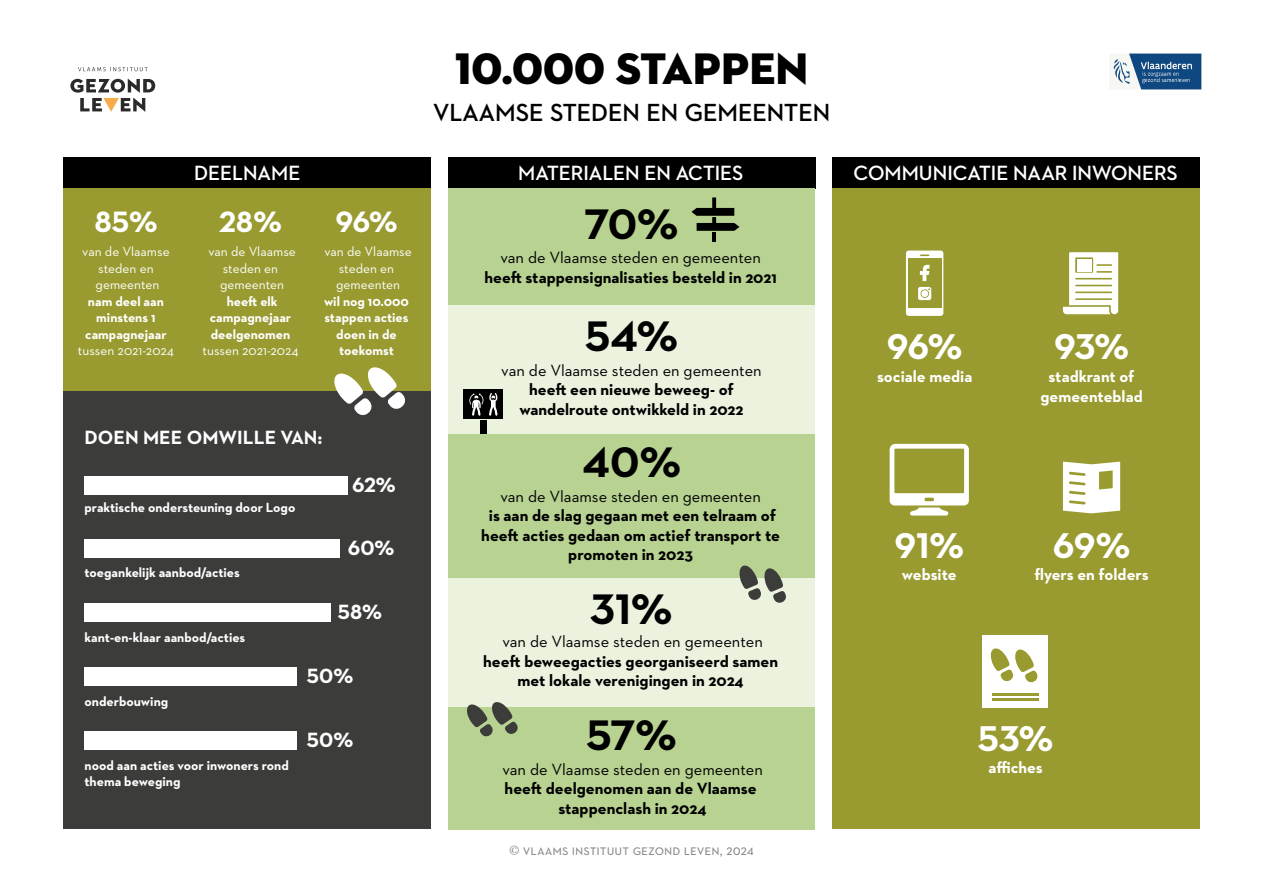
<style>
.page{position:relative;width:1263px;height:893px;background:#fff}
.page>*{position:absolute;margin:0;border:0;box-sizing:border-box;transform-origin:0 0}
.t1{font:45px "Neutraface 2 Display Titling";color:#000}
.t2{font:700 43.5px "Neutraface 2 Text";color:#000}
.t3{font:700 36.45px "Neutraface 2 Text";letter-spacing:-.025em;color:#fff}
.t4{font:700 30px "Neutraface 2 Text";color:#fff}
.t5{font:700 25.2px "Neutraface 2 Display";color:#000}
.t6{font:700 21px "Neutraface 2 Display";color:#fff}
.t7{font:700 21px "Neutraface 2 Text";color:#fff}
.t8{font:700 19.5px "Neutraface 2 Text";color:#fff}
.t9{font:700 16.5px/19.5px "Neutraface 2 Text";color:#000;text-align:center}
.t10{font:16.5px "Neutraface 2 Text";letter-spacing:-.015em;color:#000}
.t11{font:700 16.35px/20.1px "Neutraface 2 Text";color:#fff;text-align:center}
.t12{font:15px "Neutraface 2 Text";color:#878787}
.t13{font:700 13.5px/16.5px "Neutraface 2 Text";color:#fff;text-align:center}
.t14{font:13.5px/16.5px "Neutraface 2 Text";letter-spacing:-.015em;color:#fff;text-align:center}
.s1{font-family:"Minion Pro"}
</style>
<div class="page">
<svg style="left:70px;top:79px;width:85px;height:33px"></svg>
<svg style="left:78px;top:67px;width:70px;height:4px"></svg>
<div style="left:64px;top:157px;width:367px;height:32px;background:#000"></div>
<div style="left:832px;top:157px;width:367px;height:32px;background:#000"></div>
<div style="left:64px;top:189px;width:367px;height:202px;background:#999b30"></div>
<div style="left:832px;top:189px;width:367px;height:640px;background:#999b30"></div>
<div style="left:64px;top:391px;width:367px;height:438px;background:#3c3c3b"></div>
<div style="left:448px;top:157px;width:367px;height:32px;background:#000"></div>
<div style="left:448px;top:189px;width:367px;height:117px;background:#b8d291"></div>
<div style="left:448px;top:434px;width:367px;height:152px;background:#b8d291"></div>
<div style="left:448px;top:578px;width:367px;height:129px;background:#ebf2de"></div>
<div style="left:448px;top:707px;width:367px;height:122px;background:#b8d291"></div>
<div style="left:85px;top:476px;width:263px;height:19px;background:#fff"></div>
<div style="left:85px;top:539px;width:255px;height:19px;background:#fff"></div>
<div style="left:85px;top:603px;width:246px;height:19px;background:#fff"></div>
<div style="left:85px;top:667px;width:212px;height:19px;background:#fff"></div>
<div style="left:85px;top:731px;width:212px;height:19px;background:#fff"></div>
<svg style="left:334px;top:367px;width:71px;height:48px"></svg>
<svg style="left:467px;top:702px;width:51px;height:35px"></svg>
<svg style="left:739px;top:565px;width:47px;height:38px"></svg>
<div style="left:449px;top:305px;width:366px;height:129px;background:#ebf2de"></div>
<svg style="left:691px;top:197px;width:48px;height:44px"></svg>
<div style="left:463px;top:389px;width:40px;height:30px;background:#000"></div>
<svg style="left:469px;top:393px;width:14px;height:23px"></svg>
<svg style="left:489px;top:393px;width:8px;height:23px"></svg>
<div style="left:480px;top:420px;width:6px;height:14px;background:#000"></div>
<svg style="left:906px;top:251px;width:37px;height:65px"></svg>
<div style="left:908px;top:258px;width:33px;height:49px;background:#999b30"></div>
<svg style="left:922px;top:309px;width:5px;height:5px"></svg>
<svg style="left:920px;top:265px;width:9px;height:16px"></svg>
<svg style="left:918px;top:287px;width:13px;height:13px"></svg>
<svg style="left:1063px;top:462px;width:57px;height:51px"></svg>
<svg style="left:890px;top:444px;width:79px;height:72px"></svg>
<svg style="left:1063px;top:252px;width:55px;height:62px"></svg>
<div style="left:1077px;top:259px;width:14px;height:12px;background:#fff"></div>
<div style="left:982px;top:635px;width:66px;height:72px;background:#fff"></div>
<svg style="left:990px;top:648px;width:48px;height:35px"></svg>
<hr style="left:992px;top:698px;width:47px;height:3px;background:#999b30">
<hr style="left:992px;top:693px;width:47px;height:3px;background:#999b30">
<svg style="left:1109px;top:54px;width:92px;height:35px"></svg>
<h1 class="t1" style="left:455px;top:41px;width:355px">10.000 STAPPEN</h1>
<h3 class="t5" style="left:433px;top:98px;width:398px">VLAAMSE STEDEN EN GEMEENTEN</h3>
<p class="t6" style="left:194px;top:161px;width:108px">DEELNAME</p>
<p class="t6" style="left:518px;top:161px;width:227px">MATERIALEN EN ACTIES</p>
<p class="t6" style="left:854px;top:161px;width:325px">COMMUNICATIE NAAR INWONERS</p>
<h3 class="t4" style="left:94px;top:202px;width:65px">85%</h3>
<h3 class="t4" style="left:219px;top:202px;width:64px">28%</h3>
<p class="t14" style="left:82px;top:243px;width:89px">van de Vlaamse steden en gemeenten</p>
<p class="t13" style="left:85px;top:293px;width:83px">nam deel aan minstens 1 campagnejaar</p>
<p class="t14" style="left:78px;top:342px;width:98px">tussen 2021-2024</p>
<p class="t14" style="left:208px;top:243px;width:89px">van de Vlaamse steden en gemeenten</p>
<p class="t13" style="left:210px;top:293px;width:83px">heeft elk campagnejaar deelgenomen</p>
<p class="t14" style="left:203px;top:342px;width:98px">tussen 2021-2024</p>
<h3 class="t4" style="left:335px;top:202px;width:64px">96%</h3>
<p class="t14" style="left:324px;top:243px;width:89px">van de Vlaamse steden en gemeenten</p>
<p class="t13" style="left:324px;top:293px;width:86px">wil nog 10.000 stappen acties doen in de toekomst</p>
<p class="t8" style="left:85px;top:425px;width:240px">DOEN MEE OMWILLE VAN:</p>
<p class="t13" style="left:85px;top:499px;width:212px">praktische ondersteuning door Logo</p>
<p class="t13" style="left:85px;top:564px;width:157px">toegankelijk aanbod/acties</p>
<p class="t13" style="left:85px;top:629px;width:162px">kant-en-klaar aanbod/acties</p>
<p class="t7" style="left:352px;top:471px;width:45px">62%</p>
<p class="t7" style="left:348px;top:535px;width:48px">60%</p>
<p class="t7" style="left:338px;top:598px;width:46px">58%</p>
<p class="t13" style="left:85px;top:693px;width:85px">onderbouwing</p>
<p class="t13" style="left:85px;top:757px;width:206px;text-align:left">nood aan acties voor inwoners rond thema beweging</p>
<p class="t7" style="left:307px;top:663px;width:48px">50%</p>
<p class="t7" style="left:307px;top:727px;width:48px">50%</p>
<h2 class="t2" style="left:585px;top:196px;width:95px">70%</h2>
<p class="t10" style="left:500px;top:248px;width:262px">van de Vlaamse steden en gemeenten</p>
<p class="t9" style="left:484px;top:267px;width:294px">heeft stappensignalisaties besteld in 2021</p>
<h2 class="t2" style="left:585px;top:309px;width:94px">54%</h2>
<p class="t10" style="left:501px;top:360px;width:262px">van de Vlaamse steden en gemeenten</p>
<p class="t9" style="left:519px;top:380px;width:226px">heeft een nieuwe beweeg- of wandelroute ontwikkeld in 2022</p>
<h2 class="t2" style="left:582px;top:435px;width:100px">40%</h2>
<p class="t10" style="left:500px;top:486px;width:262px">van de Vlaamse steden en gemeenten</p>
<p class="t9" style="left:481px;top:506px;width:300px">is aan de slag gegaan met een telraam of heeft acties gedaan om actief transport te promoten in 2023</p>
<h2 class="t2" style="left:591px;top:581px;width:83px">31%</h2>
<p class="t10" style="left:502px;top:631px;width:262px">van de Vlaamse steden en gemeenten</p>
<p class="t9" style="left:483px;top:651px;width:296px">heeft beweegacties georganiseerd samen met lokale verenigingen in 2024</p>
<h2 class="t2" style="left:586px;top:707px;width:92px">57%</h2>
<p class="t10" style="left:502px;top:759px;width:262px">van de Vlaamse steden en gemeenten</p>
<p class="t9" style="left:505px;top:779px;width:254px">heeft deelgenomen aan de Vlaamse stappenclash in 2024</p>
<p class="t12" style="left:509px;top:841px;width:246px"><span class="s1">©</span> vlaams instituut gezond leven, 2024</p>
<h3 class="t3" style="left:887px;top:324px;width:77px">96%</h3>
<h3 class="t3" style="left:1054px;top:324px;width:76px">93%</h3>
<p class="t11" style="left:877px;top:366px;width:97px">sociale media</p>
<p class="t11" style="left:1040px;top:366px;width:104px">stadkrant of gemeenteblad</p>
<h3 class="t3" style="left:894px;top:522px;width:71px">91%</h3>
<h3 class="t3" style="left:1053px;top:522px;width:79px">69%</h3>
<p class="t11" style="left:902px;top:564px;width:56px">website</p>
<p class="t11" style="left:1034px;top:564px;width:116px">flyers en folders</p>
<h3 class="t3" style="left:978px;top:715px;width:77px">53%</h3>
<p class="t11" style="left:988px;top:757px;width:56px">affiches</p>
</div>
